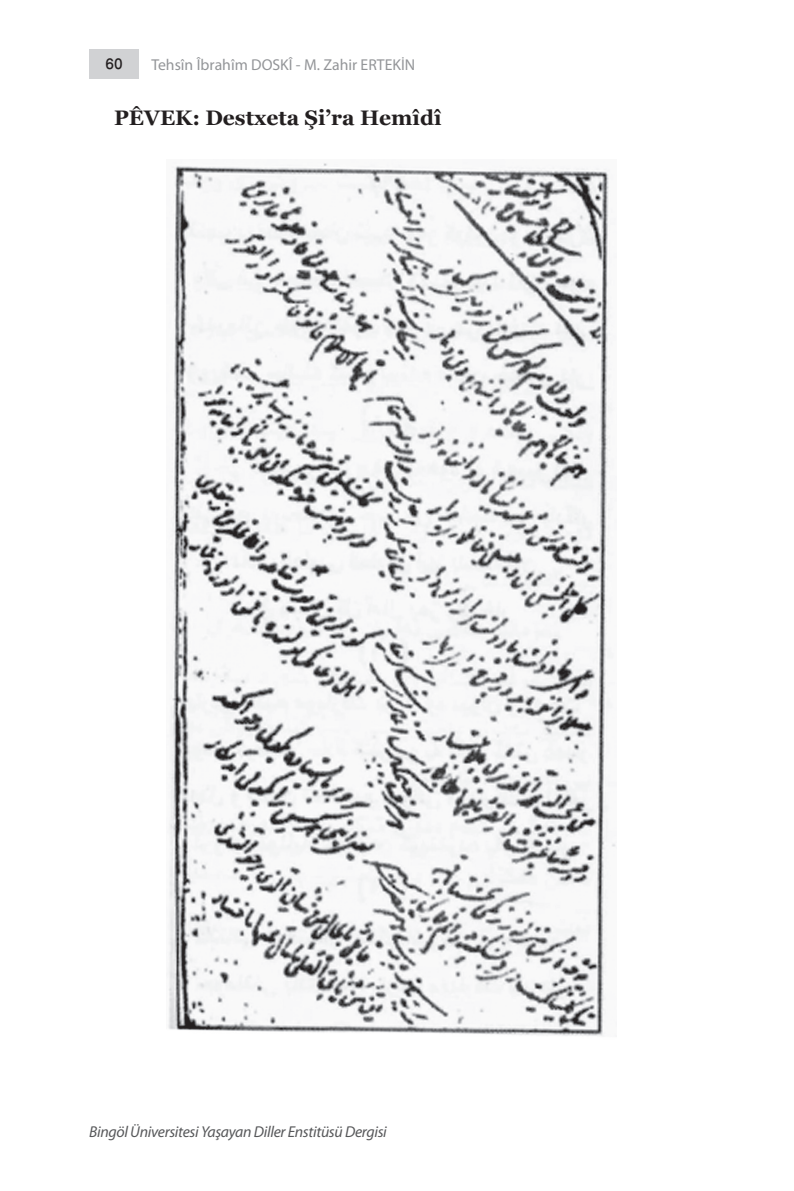
<style>
.page{position:relative;width:794px;height:1191px;background:#fff}
.page>*{position:absolute;margin:0;border:0;box-sizing:border-box;transform-origin:0 0}
.t1{font:700 21px "Georgia";color:#231f20}
.t2{font:500 21px "Win Soft Pro";color:#231f20}
.t3{font:italic 15.75px "Myriad Pro";letter-spacing:-.02em;color:#57585a}
.t4{font:15.75px "Myriad Pro";color:#939598}
</style>
<div class="page">
<div style="left:89px;top:49px;width:50px;height:30px;background:#d1d2d4"></div>
<img style="left:167px;top:163px;width:449px;height:873px">
<h1 class="t2" style="left:106px;top:48px;width:19px">60</h1>
<p class="t4" style="left:151px;top:55px;width:265px">Tehsîn Îbrahîm DOSKÎ - M. Zahir ERTEKİN</p>
<h1 class="t1" style="left:114px;top:104px;width:329px">PÊVEK: Destxeta Şi’ra Hemîdî</h1>
<p class="t3" style="left:89px;top:1122px;width:299px">Bingöl Üniversitesi Yaşayan Diller Enstitüsü Dergisi</p>
</div>
